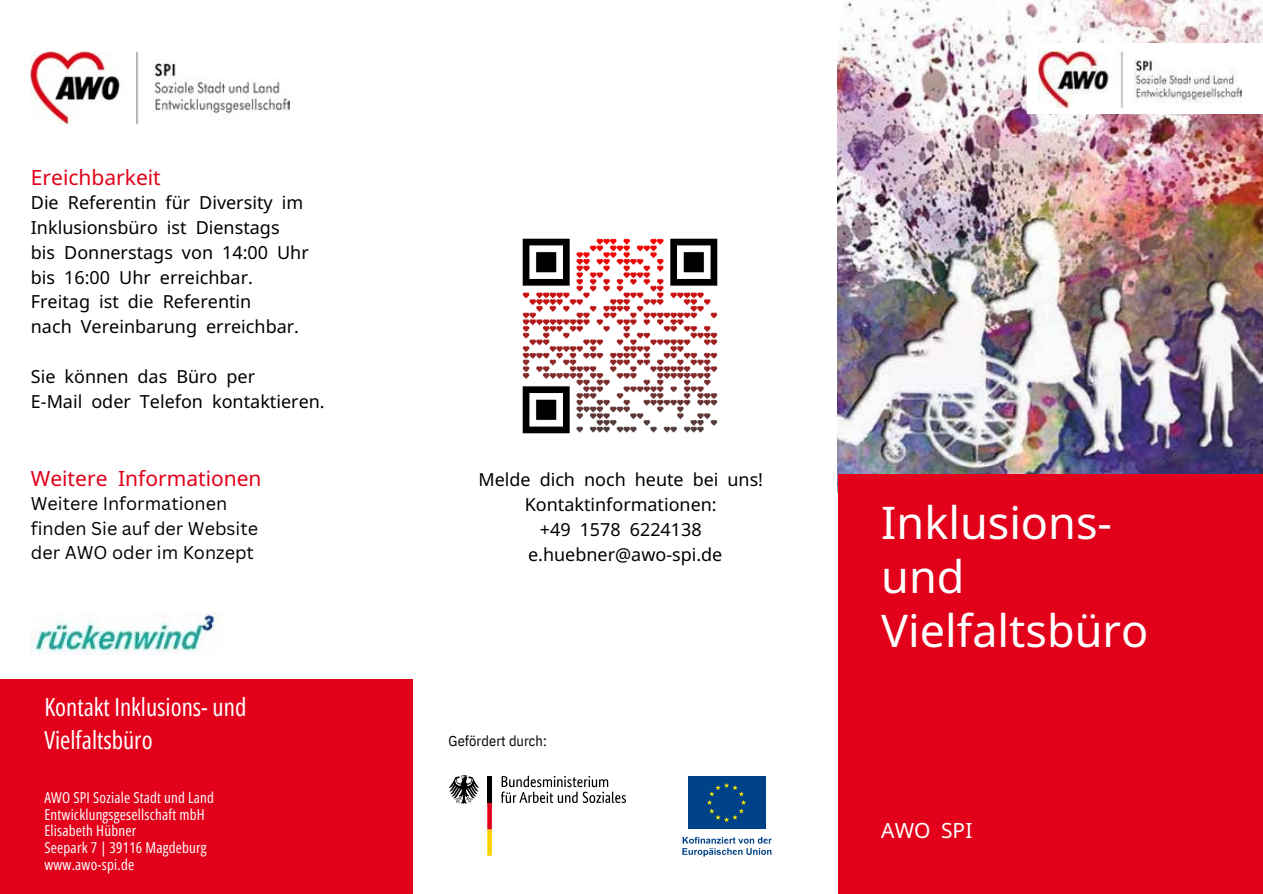
<style>
.page{position:relative;width:1263px;height:894px;background:#fff}
.page>*{position:absolute;margin:0;border:0;box-sizing:border-box;transform-origin:0 0}
.t1{font:45px/54px "Noto Sans";color:#fff}
.t2{font:24.9px/32.7px "Open Sans Condensed";color:#fff}
.t3{font:21px "Noto Sans";color:#e2001a}
.t4{font:21px "Noto Sans";color:#fff}
.t5{font:18px/24.8px "Noto Sans";color:#000}
.t6{font:18px/24.8px "Canva Sans";color:#000}
.t7{font:15px/16.8px "Open Sans Condensed";letter-spacing:.015em;color:#fff}
.t8{font:14.55px "IBM Plex Sans Cond";letter-spacing:.005em;color:#000}
</style>
<div class="page">
<img style="left:838px;top:0;width:425px;height:492px">
<div style="left:0;top:678px;width:412px;height:215px;background:#e2001a"></div>
<div style="left:838px;top:474px;width:424px;height:419px;background:#e2001a"></div>
<div style="left:1028px;top:43px;width:235px;height:70px;background:#fff"></div>
<img style="left:1039px;top:51px;width:202px;height:56px">
<svg style="left:501px;top:775px;width:125px;height:27px"></svg>
<svg style="left:487px;top:802px;width:5px;height:53px"></svg>
<svg style="left:449px;top:775px;width:30px;height:28px"></svg>
<div style="left:487px;top:776px;width:5px;height:26px;background:#000"></div>
<div style="left:686px;top:774px;width:81px;height:56px;background:linear-gradient(to right,#004288,#004288)"></div>
<div style="left:688px;top:776px;width:77px;height:52px;background:#004288"></div>
<svg style="left:707px;top:783px;width:39px;height:38px"></svg>
<svg style="left:682px;top:836px;width:90px;height:20px"></svg>
<img style="left:31px;top:613px;width:191px;height:41px">
<img style="left:31px;top:51px;width:259px;height:72px">
<img style="left:522px;top:238px;width:196px;height:196px">
<p class="t3" style="left:31px;top:163px;width:132px">Ereichbarkeit</p>
<h5 class="t5" style="left:31px;top:190px;width:279px">Die Referentin für Diversity im<br>Inklusionsbüro ist Dienstags<br>bis Donnerstags von 14:00 Uhr bis 16:00 Uhr erreichbar.<br>Freitag ist die Referentin<br>nach Vereinbarung erreichbar.</h5>
<p class="t5" style="left:31px;top:363px;width:295px">Sie können das Büro per<br>E-Mail oder Telefon kontaktieren.</p>
<p class="t3" style="left:31px;top:463px;width:232px">Weitere Informationen</p>
<p class="t6" style="left:31px;top:490px;width:229px">Weitere Informationen finden Sie auf der Website der AWO oder im Konzept</p>
<h2 class="t2" style="left:44px;top:689px;width:203px">Kontakt Inklusions- und<br>Vielfaltsbüro</h2>
<p class="t7" style="left:44px;top:788px;width:171px">AWO SPI Soziale Stadt und Land<br>Entwicklungsgesellschaft mbH</p>
<p class="t7" style="left:44px;top:822px;width:93px">Elisabeth Hübner</p>
<p class="t7" style="left:44px;top:838px;width:164px">Seepark 7 | 39116 Magdeburg</p>
<p class="t7" style="left:44px;top:855px;width:91px">www.awo-spi.de</p>
<p class="t5" style="left:478px;top:466px;width:286px;text-align:center">Melde dich noch heute bei uns!<br>Kontaktinformationen:<br>+49 1578 6224138 e.huebner@awo-spi.de</p>
<h5 class="t8" style="left:449px;top:731px;width:100px">Gefördert durch:</h5>
<h4 class="t1" style="left:881px;top:494px;width:269px">Inklusions&shy;und<br>Vielfaltsbüro</h4>
<p class="t4" style="left:881px;top:814px;width:93px">AWO SPI</p>
</div>
